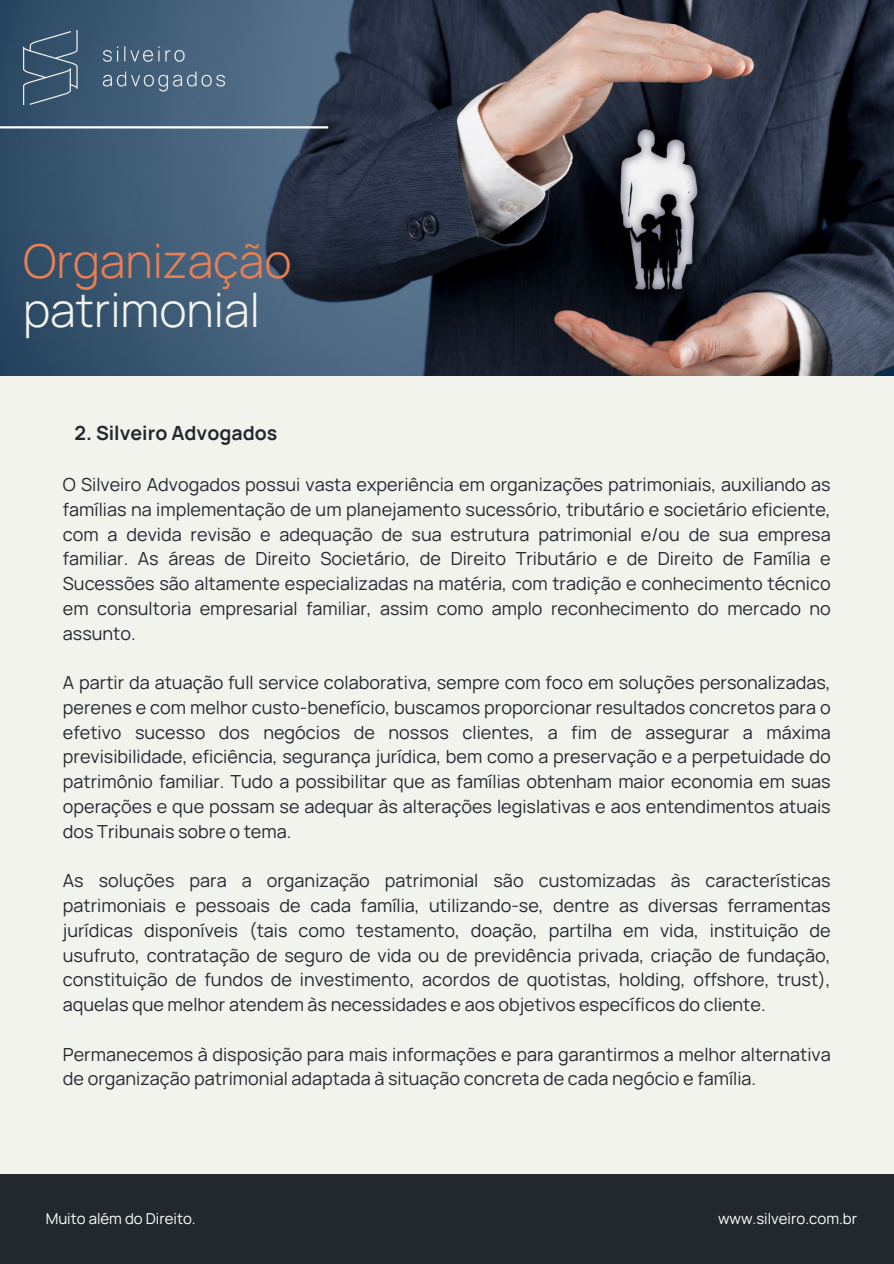
<style>
.page{position:relative;width:894px;height:1264px;background:#fff}
.page>*{position:absolute;margin:0;border:0;box-sizing:border-box;transform-origin:0 0}
.t1{font:300 46.65px/48.3px "Manrope";color:#e88053}
.t2{font:700 19.5px "Manrope";color:#23282e}
.t3{font:18px/24.8px "Manrope";color:#23282e;text-align:justify}
.t4{font:15px "Manrope";color:#fff}
.s1{color:#f3f3ee}
</style>
<div class="page">
<div style="left:0;top:0;width:893px;height:1263px;background:#f3f3ee"></div>
<div style="left:0;top:1174px;width:893px;height:89px;background:#23282e"></div>
<img style="left:0;top:0;width:893px;height:376px">
<hr style="left:0;top:126px;width:328px;height:2px;background:#fff">
<img style="left:23px;top:30px;width:201px;height:75px">
<p class="t1" style="left:23px;top:237px;width:270px">Organização <span class="s1">patrimonial</span></p>
<h1 class="t2" style="left:75px;top:420px;width:204px">2. Silveiro Advogados</h1>
<h2 class="t3" style="left:63px;top:472px;width:769px">O Silveiro Advogados possui vasta experiência em organizações patrimoniais, auxiliando as famílias na implementação de um planejamento sucessório, tributário e societário eficiente, com a devida revisão e adequação de sua estrutura patrimonial e/ou de sua empresa familiar. As áreas de Direito Societário, de Direito Tributário e de Direito de Família e Sucessões são altamente especializadas na matéria, com tradição e conhecimento técnico em consultoria empresarial familiar, assim como amplo reconhecimento do mercado no assunto.</h2>
<h3 class="t3" style="left:63px;top:670px;width:769px">A partir da atuação full service colaborativa, sempre com foco em soluções personalizadas, perenes e com melhor custo-benefício, buscamos proporcionar resultados concretos para o efetivo sucesso dos negócios de nossos clientes, a fim de assegurar a máxima previsibilidade, eficiência, segurança jurídica, bem como a preservação e a perpetuidade do patrimônio familiar. Tudo a possibilitar que as famílias obtenham maior economia em suas operações e que possam se adequar às alterações legislativas e aos entendimentos atuais dos Tribunais sobre o tema.</h3>
<h3 class="t3" style="left:63px;top:868px;width:769px">As soluções para a organização patrimonial são customizadas às características patrimoniais e pessoais de cada família, utilizando-se, dentre as diversas ferramentas jurídicas disponíveis (tais como testamento, doação, partilha em vida, instituição de usufruto, contratação de seguro de vida ou de previdência privada, criação de fundação, constituição de fundos de investimento, acordos de quotistas, holding, offshore, trust), aquelas que melhor atendem às necessidades e aos objetivos específicos do cliente.</h3>
<h3 class="t3" style="left:63px;top:1041px;width:769px">Permanecemos à disposição para mais informações e para garantirmos a melhor alternativa de organização patrimonial adaptada à situação concreta de cada negócio e família.</h3>
<p class="t4" style="left:46px;top:1208px;width:151px">Muito além do Direito.</p>
<p class="t4" style="left:717px;top:1208px;width:141px">www.silveiro.com.br</p>
</div>
